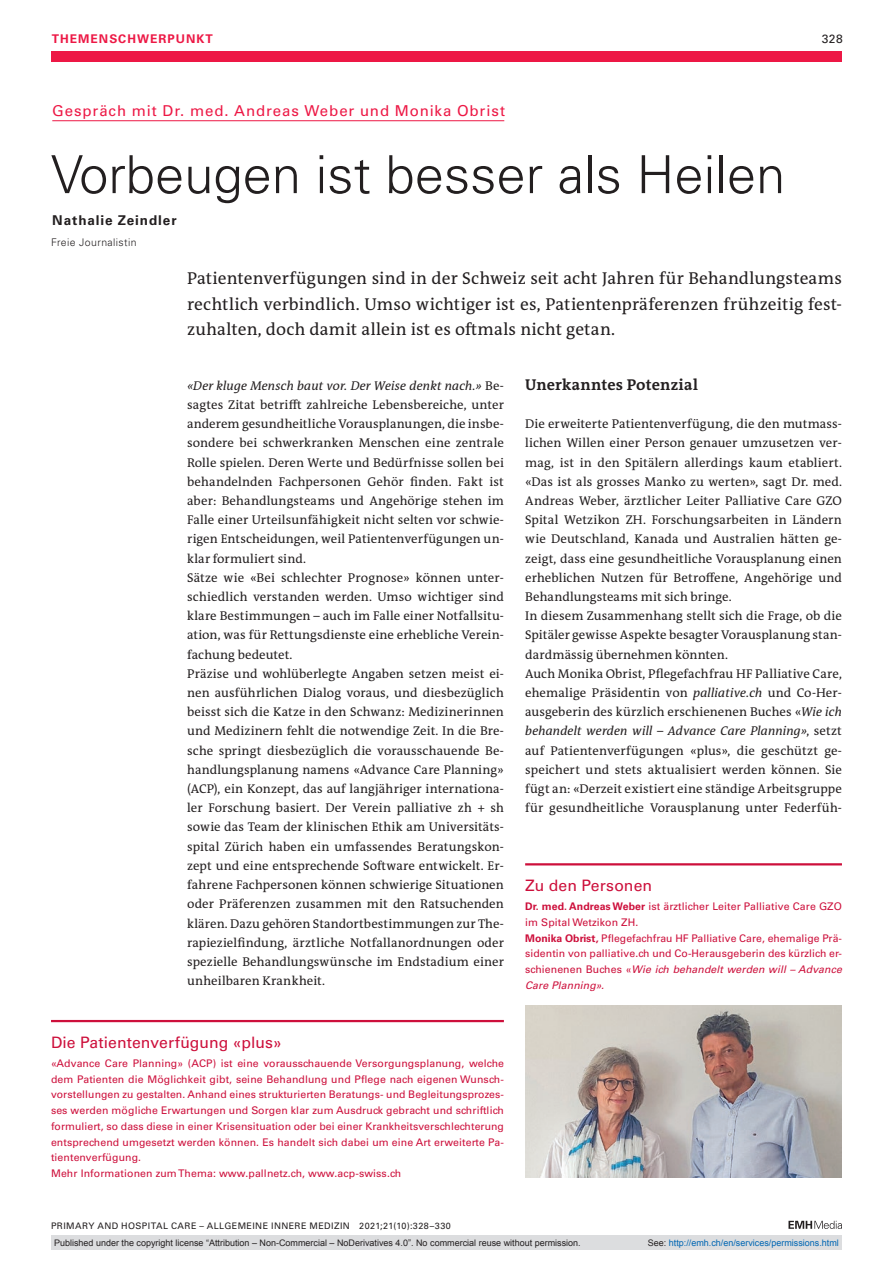
<style>
.page{position:relative;width:893px;height:1263px;background:#fff}
.page>*{position:absolute;margin:0;border:0;box-sizing:border-box;transform-origin:0 0}
.article-title{font:300 52.5px "Univers LT Std";color:#231f20}
.section-pl{font:17.25px/25.5px "The Antiqua B W5 Plain";letter-spacing:.01em;color:#231f20;text-align:justify}
.boxed-title-line{font:15.75px "Univers LT Std";letter-spacing:.005em;color:#cd0f3b}
.section-h1{font:700 15.75px "The Antiqua B W7";letter-spacing:.015em;color:#231f20}
.pre-heading{font:15px "Univers LT Std";letter-spacing:.06em;color:#ed1845}
.author-notes{font:700 13.5px "Univers LT Std";letter-spacing:.07em;color:#231f20}
.section-pn{font:12.75px/19.2px "The Antiqua B W5 Plain";letter-spacing:.005em;color:#231f20;text-align:justify}
.ressort{font:700 12px "Univers LT Std";letter-spacing:.085em;color:#ed1845}
.boxed-text{font:10.5px/15.8px "Univers LT Std";letter-spacing:.01em;color:#cd0f3b;text-align:justify}
.aff{font:300 10.5px "Univers LT Std";letter-spacing:.035em;color:#231f20}
.t1{font:9px "Arial";color:#231f20}
.fusszeile{font:9px "Univers LT Std";letter-spacing:.05em;color:#231f20}
.t2{font:9px "Arial";color:#0066b3}
.s1{font-style:italic}
.s2{font-weight:700}
.s3{color:#231f20}
</style>
<div class="page">
<div style="left:51px;top:51px;width:791px;height:11px;background:#ed1845"></div>
<svg style="left:788px;top:1221px;width:54px;height:8px"></svg>
<hr style="left:52px;top:120px;width:452px;height:1px;background:#ed1845">
<hr style="left:51px;top:1020px;width:453px;height:2px;background:#cd0f3b">
<hr style="left:525px;top:863px;width:317px;height:2px;background:#cd0f3b">
<img style="left:525px;top:1005px;width:317px;height:172px">
<div style="left:51px;top:1235px;width:791px;height:15px;background:#dcdddf"></div>
<p class="ressort" style="left:52px;top:31px;width:163px">THEMENSCHWERPUNKT</p>
<p class="pre-heading" style="left:52px;top:102px;width:454px">Gespräch mit Dr. med. Andreas Weber und Monika Obrist</p>
<p class="article-title" style="left:51px;top:143px;width:736px">Vorbeugen ist besser als Heilen</p>
<p class="author-notes" style="left:52px;top:212px;width:126px">Nathalie Zeindler</p>
<p class="aff" style="left:51px;top:236px;width:87px">Freie Journalistin</p>
<p class="section-pl" style="left:187px;top:266px;width:656px">Patientenverfügungen sind in der Schweiz seit acht Jahren für Behandlungsteams rechtlich verbindlich. Umso wichtiger ist es, Patientenpräferenzen frühzeitig fest&shy;zuhalten, doch damit allein ist es oftmals nicht getan.</p>
<p class="section-pn" style="left:187px;top:376px;width:318px"><span class="s1">«Der kluge Mensch baut vor. Der Weise denkt nach.»</span> Be&shy;sagtes Zitat betrifft zahlreiche Lebensbereiche, unter anderem gesundheitliche Vorausplanungen, die insbe&shy;sondere bei schwerkranken Menschen eine zentrale Rolle spielen. Deren Werte und Bedürfnisse sollen bei behandelnden Fachpersonen Gehör finden. Fakt ist aber: Behandlungsteams und Angehörige stehen im Falle einer Urteilsunfähigkeit nicht selten vor schwie&shy;rigen Entscheidungen, weil Patientenverfügungen un&shy;klar formuliert sind.</p>
<p class="section-pn" style="left:187px;top:568px;width:318px">Sätze wie «Bei schlechter Prognose» können unter&shy;schiedlich verstanden werden. Umso wichtiger sind klare Bestimmungen – auch im Falle einer Notfallsitu&shy;ation, was für Rettungsdienste eine erhebliche Verein&shy;fachung bedeutet.</p>
<p class="section-pn" style="left:187px;top:664px;width:318px">Präzise und wohlüberlegte Angaben setzen meist ei&shy;nen ausführlichen Dialog voraus, und diesbezüglich beisst sich die Katze in den Schwanz: Medizinerinnen und Medizinern fehlt die notwendige Zeit. In die Bre&shy;sche springt diesbezüglich die vorausschauende Be&shy;handlungsplanung namens «Advance Care Planning» (ACP), ein Konzept, das auf langjähriger internationa&shy;ler Forschung basiert. Der Verein palliative zh + sh sowie das Team der klinischen Ethik am Universitäts&shy;spital Zürich haben ein umfassendes Beratungskon&shy;zept und eine entsprechende Software entwickelt. Er&shy;fahrene Fachpersonen können schwierige Situationen oder Präferenzen zusammen mit den Ratsuchenden klären. Dazu gehören Standortbestimmungen zur The&shy;rapiezielfindung, ärztliche Notfallanordnungen oder spezielle Behandlungswünsche im Endstadium einer unheilbaren Krankheit.</p>
<p class="boxed-title-line" style="left:51px;top:1033px;width:232px">Die Patientenverfügung «plus»</p>
<p class="boxed-text" style="left:51px;top:1055px;width:455px">«Advance Care Planning» (ACP) ist eine vorausschauende Versorgungsplanung, welche dem Patienten die Möglichkeit gibt, seine Behandlung und Pflege nach eigenen Wunsch&shy;vorstellungen zu gestalten. Anhand eines strukturierten Beratungs- und Begleitungsprozes&shy;ses werden mögliche Erwartungen und Sorgen klar zum Ausdruck gebracht und schriftlich formuliert, so dass diese in einer Krisensituation oder bei einer Krankheitsverschlechterung entsprechend umgesetzt werden können. Es handelt sich dabei um eine Art erweiterte Pa&shy;tientenverfügung.</p>
<p class="boxed-text" style="left:51px;top:1165px;width:352px">Mehr Informationen zum Thema: www.pallnetz.ch, www.acp-swiss.ch</p>
<p class="fusszeile" style="left:51px;top:1220px;width:401px">PRIMARY AND HOSPITAL CARE – ALLGEMEINE INNERE MEDIZIN 2021;21(10):328–330</p>
<p class="section-h1" style="left:525px;top:374px;width:174px">Unerkanntes Potenzial</p>
<p class="section-pn" style="left:525px;top:414px;width:318px">Die erweiterte Patientenverfügung, die den mutmass&shy;lichen Willen einer Person genauer umzusetzen ver&shy;mag, ist in den Spitälern allerdings kaum etabliert. «Das ist als grosses Manko zu werten», sagt Dr. med.<br>Andreas Weber, ärztlicher Leiter Palliative Care GZO Spital Wetzikon ZH. Forschungsarbeiten in Ländern wie Deutschland, Kanada und Australien hätten ge&shy;zeigt, dass eine gesundheitliche Vorausplanung einen erheblichen Nutzen für Betroffene, Angehörige und Behandlungsteams mit sich bringe.</p>
<p class="section-pn" style="left:525px;top:606px;width:318px">In diesem Zusammenhang stellt sich die Frage, ob die Spitäler gewisse Aspekte besagter Vorausplanung stan&shy;dardmässig übernehmen könnten.</p>
<p class="section-pn" style="left:525px;top:664px;width:318px">Auch Monika Obrist, Pflegefachfrau HF Palliative Care, ehemalige Präsidentin von <span class="s1">palliative.ch</span> und Co-Her&shy;ausgeberin des kürzlich erschienenen Buches «<span class="s1">Wie ich behandelt werden will – Advance Care Planning»</span>, setzt auf Patientenverfügungen «plus», die geschützt ge&shy;speichert und stets aktualisiert werden können. Sie fügt an: «Derzeit existiert eine ständige Arbeitsgruppe für gesundheitliche Vorausplanung unter Federfüh-</p>
<p class="boxed-title-line" style="left:525px;top:876px;width:129px">Zu den Personen</p>
<p class="boxed-text" style="left:525px;top:899px;width:318px"><span class="s2">Dr. med. Andreas Weber</span> ist ärztlicher Leiter Palliative Care GZO im Spital Wetzikon ZH.</p>
<p class="boxed-text" style="left:525px;top:930px;width:318px"><span class="s2">Monika Obrist,</span> Pflegefachfrau HF Palliative Care, ehemalige Prä&shy;sidentin von palliative.ch und Co-Herausgeberin des kürzlich er&shy;schienenen Buches «<span class="s1">Wie ich behandelt werden will – Advance Care Planning».</span></p>
<p class="t1" style="left:54px;top:1237px;width:528px">Published under the copyright license “Attribution – Non-Commercial – NoDerivatives 4.0”. No commercial reuse without permission.</p>
<p class="t2" style="left:648px;top:1237px;width:193px"><span class="s3">See:</span> http://emh.ch/en/services/permissions.html</p>
</div>
